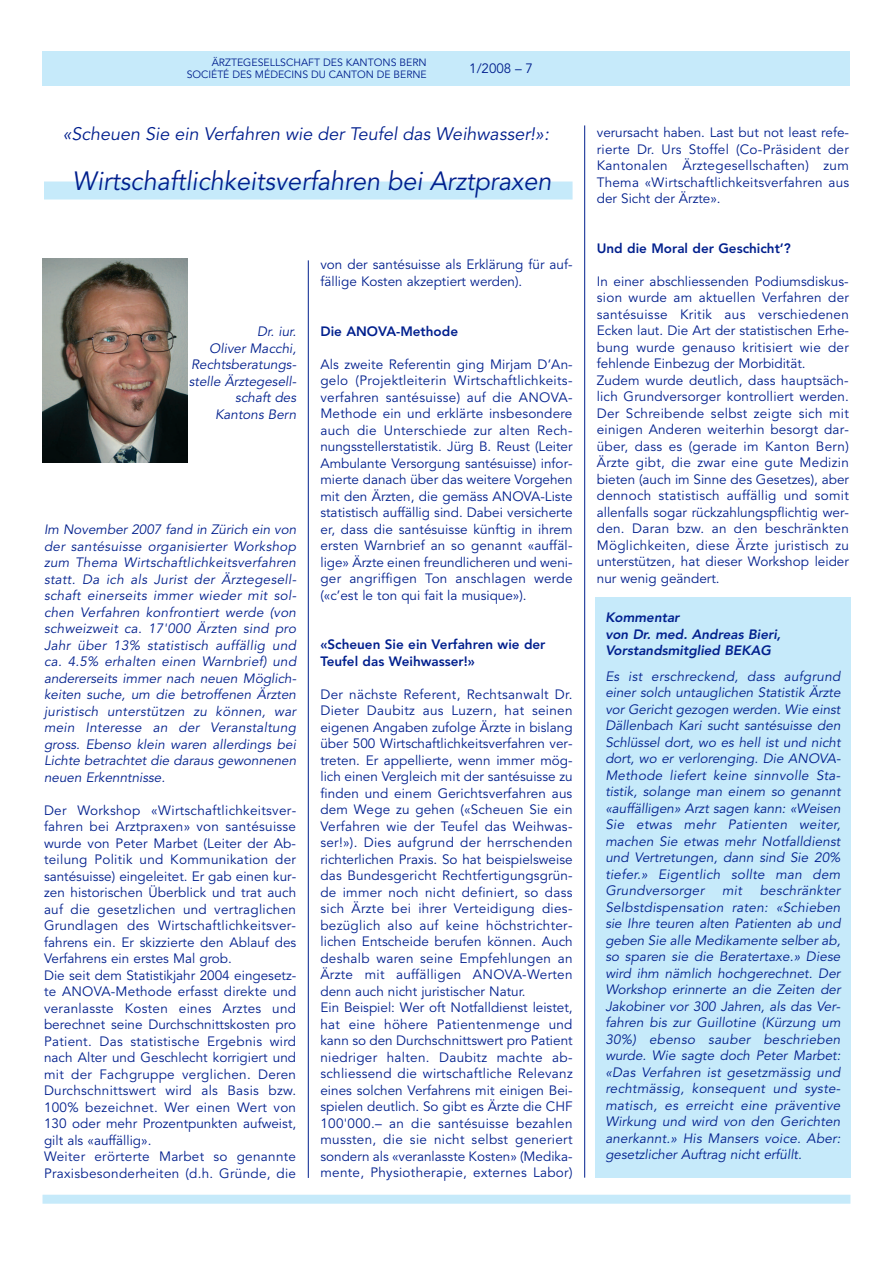
<style>
.page{position:relative;width:893px;height:1263px;background:#fff}
.page>*{position:absolute;margin:0;border:0;box-sizing:border-box;transform-origin:0 0}
.t1{font:italic 26.25px "Avenir";color:#001f8d;scale:.96 1}
.t2{font:italic 18px "Avenir";color:#001f8d}
.t3{font:13.5px/16.5px "Avenir";letter-spacing:.015em;color:#001f8d}
.t4{font:italic 13.5px/16.5px "Avenir";color:#001f8d;text-align:justify}
.t5{font:800 13.5px/16.5px "Avenir";color:#001f8d}
.t6{font:italic 800 13.5px/16.5px "Avenir";color:#001f8d}
.t7{font:10.5px/12px "Avenir";color:#001f8d;text-align:right}
</style>
<div class="page">
<div style="left:43px;top:1195px;width:807px;height:9px;background:#c6eafa"></div>
<div style="left:43px;top:51px;width:807px;height:34px;background:#c6eafa"></div>
<hr style="left:308px;top:260px;width:1px;height:918px;background:#001f8d">
<hr style="left:584px;top:125px;width:1px;height:1053px;background:#001f8d">
<img style="left:43px;top:259px;width:144px;height:204px">
<div style="left:44px;top:181px;width:529px;height:18px;background:#c6eafa"></div>
<div style="left:595px;top:597px;width:255px;height:581px;background:#c6eafa"></div>
<p class="t7" style="left:187px;top:57px;width:242px">ÄRZTEGESELLSCHAFT DES KANTONS BERN<br>SOCIÉTÉ DES MÉDECINS DU CANTON DE BERNE</p>
<p class="t3" style="left:469px;top:61px;width:65px">1/2008 – 7</p>
<h2 class="t2" style="left:63px;top:126px;width:488px">«Scheuen Sie ein Verfahren wie der Teufel das Weihwasser!»:</h2>
<h1 class="t1" style="left:73px;top:170px;width:500px">Wirtschaftlichkeitsverfahren bei Arztpraxen</h1>
<p class="t4" style="left:189px;top:325px;width:109px;text-align:right">Dr. iur.<br>Oliver Macchi,<br>Rechtsberatungs&shy;stelle Ärztegesell&shy;schaft des<br>Kantons Bern</p>
<p class="t4" style="left:44px;top:523px;width:254px">Im November 2007 fand in Zürich ein von der santésuisse organisierter Workshop zum Thema Wirtschaftlichkeitsverfahren statt. Da ich als Jurist der Ärztegesell&shy;schaft einerseits immer wieder mit sol&shy;chen Verfahren konfrontiert werde (von schweizweit ca. 17'000 Ärzten sind pro Jahr über 13% statistisch auffällig und ca. 4.5% erhalten einen Warnbrief) und andererseits immer nach neuen Möglich&shy;keiten suche, um die betroffenen Ärzten juristisch unterstützen zu können, war mein Interesse an der Veranstaltung gross. Ebenso klein waren allerdings bei Lichte betrachtet die daraus gewonnenen neuen Erkenntnisse.</p>
<p class="t3" style="left:44px;top:803px;width:254px">Der Workshop «Wirtschaftlichkeitsver&shy;fahren bei Arztpraxen» von santésuisse wurde von Peter Marbet (Leiter der Ab&shy;teilung Politik und Kommunikation der santésuisse) eingeleitet. Er gab einen kur&shy;zen historischen Überblick und trat auch auf die gesetzlichen und vertraglichen Grundlagen des Wirtschaftlichkeitsver&shy;fahrens ein. Er skizzierte den Ablauf des Verfahrens ein erstes Mal grob.<br>Die seit dem Statistikjahr 2004 eingesetz&shy;te ANOVA-Methode erfasst direkte und veranlasste Kosten eines Arztes und berechnet seine Durchschnittskosten pro Patient. Das statistische Ergebnis wird nach Alter und Geschlecht korrigiert und mit der Fachgruppe verglichen. Deren Durchschnittswert wird als Basis bzw.<br>100% bezeichnet. Wer einen Wert von 130 oder mehr Prozentpunkten aufweist, gilt als «auffällig».<br>Weiter erörterte Marbet so genannte Praxisbesonderheiten (d.h. Gründe, die</p>
<p class="t3" style="left:320px;top:258px;width:254px">von der santésuisse als Erklärung für auf&shy;fällige Kosten akzeptiert werden).</p>
<p class="t5" style="left:320px;top:324px;width:139px">Die ANOVA-Methode</p>
<p class="t3" style="left:320px;top:357px;width:254px;text-align:justify">Als zweite Referentin ging Mirjam D’An&shy;gelo (Projektleiterin Wirtschaftlichkeits&shy;verfahren santésuisse) auf die ANOVA-Methode ein und erklärte insbesondere auch die Unterschiede zur alten Rech&shy;nungsstellerstatistik. Jürg B. Reust (Leiter Ambulante Versorgung santésuisse) infor&shy;mierte danach über das weitere Vorgehen mit den Ärzten, die gemäss ANOVA-Liste statistisch auffällig sind. Dabei versicherte er, dass die santésuisse künftig in ihrem ersten Warnbrief an so genannt «auffäl&shy;lige» Ärzte einen freundlicheren und weni&shy;ger angriffigen Ton anschlagen werde («c’est le ton qui fait la musique»).</p>
<p class="t5" style="left:320px;top:637px;width:227px">«Scheuen Sie ein Verfahren wie der<br>Teufel das Weihwasser!»</p>
<p class="t3" style="left:320px;top:687px;width:254px">Der nächste Referent, Rechtsanwalt Dr.<br>Dieter Daubitz aus Luzern, hat seinen eigenen Angaben zufolge Ärzte in bislang über 500 Wirtschaftlichkeitsverfahren ver&shy;treten. Er appellierte, wenn immer mög&shy;lich einen Vergleich mit der santésuisse zu finden und einem Gerichtsverfahren aus dem Wege zu gehen («Scheuen Sie ein Verfahren wie der Teufel das Weihwas&shy;ser!»). Dies aufgrund der herrschenden richterlichen Praxis. So hat beispielsweise das Bundesgericht Rechtfertigungsgrün&shy;de immer noch nicht definiert, so dass sich Ärzte bei ihrer Verteidigung dies&shy;bezüglich also auf keine höchstrichter&shy;lichen Entscheide berufen können. Auch deshalb waren seine Empfehlungen an Ärzte mit auffälligen ANOVA-Werten denn auch nicht juristischer Natur.<br>Ein Beispiel: Wer oft Notfalldienst leistet, hat eine höhere Patientenmenge und kann so den Durchschnittswert pro Patient niedriger halten. Daubitz machte ab&shy;schliessend die wirtschaftliche Relevanz eines solchen Verfahrens mit einigen Bei&shy;spielen deutlich. So gibt es Ärzte die CHF 100'000.– an die santésuisse bezahlen mussten, die sie nicht selbst generiert sondern als «veranlasste Kosten» (Medika&shy;mente, Physiotherapie, externes Labor)</p>
<p class="t3" style="left:597px;top:125px;width:254px;text-align:justify">verursacht haben. Last but not least refe&shy;rierte Dr. Urs Stoffel (Co-Präsident der Kantonalen Ärztegesellschaften) zum Thema «Wirtschaftlichkeitsverfahren aus der Sicht der Ärzte».</p>
<p class="t5" style="left:597px;top:241px;width:196px">Und die Moral der Geschicht’?</p>
<p class="t3" style="left:597px;top:274px;width:254px">In einer abschliessenden Podiumsdiskus&shy;sion wurde am aktuellen Verfahren der santésuisse Kritik aus verschiedenen Ecken laut. Die Art der statistischen Erhe&shy;bung wurde genauso kritisiert wie der fehlende Einbezug der Morbidität.<br>Zudem wurde deutlich, dass hauptsäch&shy;lich Grundversorger kontrolliert werden.<br>Der Schreibende selbst zeigte sich mit einigen Anderen weiterhin besorgt dar&shy;über, dass es (gerade im Kanton Bern)<br>Ärzte gibt, die zwar eine gute Medizin bieten (auch im Sinne des Gesetzes), aber dennoch statistisch auffällig und somit allenfalls sogar rückzahlungspflichtig wer&shy;den. Daran bzw. an den beschränkten Möglichkeiten, diese Ärzte juristisch zu unterstützen, hat dieser Workshop leider nur wenig geändert.</p>
<p class="t6" style="left:605px;top:610px;width:177px">Kommentar<br>von Dr. med. Andreas Bieri,<br>Vorstandsmitglied BEKAG</p>
<p class="t4" style="left:605px;top:669px;width:237px">Es ist erschreckend, dass aufgrund einer solch untauglichen Statistik Ärzte vor Gericht gezogen werden. Wie einst Dällenbach Kari sucht santésuisse den Schlüssel dort, wo es hell ist und nicht dort, wo er verlorenging. Die ANOVA-Methode liefert keine sinnvolle Sta&shy;tistik, solange man einem so genannt «auffälligen» Arzt sagen kann: «Weisen Sie etwas mehr Patienten weiter, machen Sie etwas mehr Notfalldienst und Vertretungen, dann sind Sie 20% tiefer.» Eigentlich sollte man dem Grundversorger</p>
<p class="t4" style="left:605px;top:883px;width:237px;text-indent:154px">beschränkter Selbstdispensation raten: «Schieben sie Ihre teuren alten Patienten ab und geben Sie alle Medikamente selber ab, so sparen sie die Beratertaxe.» Diese wird ihm nämlich hochgerechnet. Der Workshop erinnerte an die Zeiten der Jakobiner vor 300 Jahren, als das Ver&shy;fahren bis zur Guillotine (Kürzung um 30%) ebenso sauber beschrieben wurde. Wie sagte doch Peter Marbet: «Das Verfahren ist gesetzmässig und rechtmässig, konsequent und syste&shy;matisch, es erreicht eine präventive Wirkung und wird von den Gerichten anerkannt.» His Mansers voice. Aber: gesetzlicher Auftrag nicht erfüllt.</p>
<p class="t4" style="left:722px;top:883px;width:21px">mit</p>
</div>
